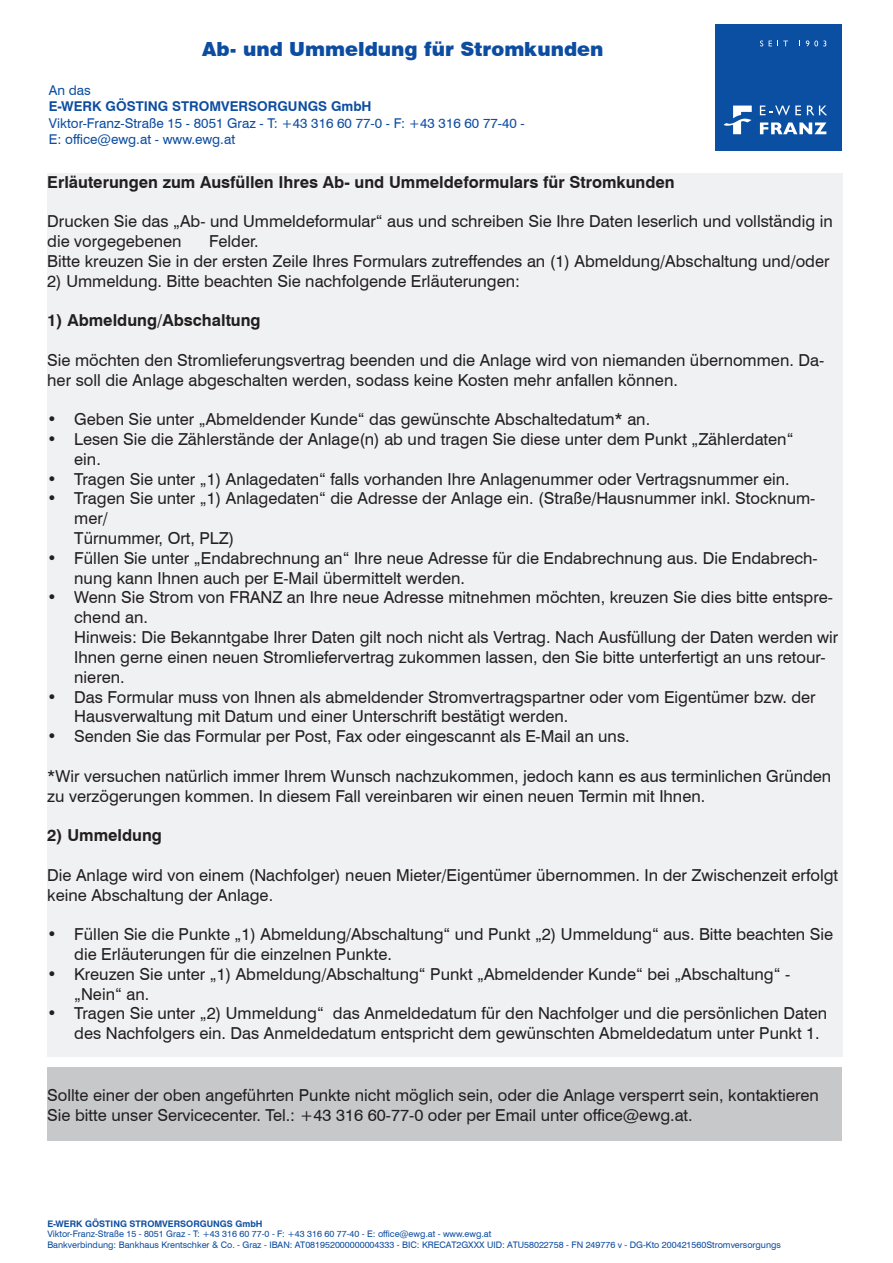
<style>
.page{position:relative;width:893px;height:1263px;background:#fff}
.page>*{position:absolute;margin:0;border:0;box-sizing:border-box;transform-origin:0 0}
.t1{font:900 19.5px "Swiss 721 BT";color:#0d4da1}
.t2{font:16.5px/19.8px "Swiss 721 BT";color:#231f20}
.t3{font:700 16.5px "Swiss 721 BT";color:#231f20}
.t4{font:13.5px/16.2px "Swiss 721 BT";color:#0d4da1}
.t5{font:700 13.5px "Swiss 721 BT";color:#0d4da1}
.t6{font:9px/10.8px "Swiss 721 BT";color:#0d4da1}
.t7{font:700 9px "Swiss 721 BT";color:#0d4da1}
</style>
<div class="page">
<div style="left:715px;top:24px;width:127px;height:127px;background:#0a4fa2"></div>
<svg style="left:723px;top:106px;width:29px;height:28px"></svg>
<svg style="left:760px;top:41px;width:3px;height:5px"></svg>
<svg style="left:769px;top:41px;width:19px;height:5px"></svg>
<svg style="left:806px;top:41px;width:20px;height:5px"></svg>
<svg style="left:760px;top:106px;width:41px;height:9px"></svg>
<svg style="left:807px;top:106px;width:20px;height:9px"></svg>
<svg style="left:760px;top:123px;width:66px;height:11px"></svg>
<div style="left:47px;top:174px;width:795px;height:883px;background:#f0f1f2"></div>
<div style="left:47px;top:1067px;width:795px;height:74px;background:#c7c8ca"></div>
<p class="t1" style="left:202px;top:37px;width:403px">Ab- und Ummeldung für Stromkunden</p>
<p class="t4" style="left:49px;top:82px;width:44px">An das</p>
<p class="t5" style="left:49px;top:98px;width:324px">E-WERK GÖSTING STROMVERSORGUNGS GmbH</p>
<p class="t4" style="left:49px;top:115px;width:477px">Viktor-Franz-Straße 15 - 8051 Graz - T: +43 316 60 77-0 - F: +43 316 60 77-40 -<br>E: office@ewg.at - www.ewg.at</p>
<p class="t3" style="left:47px;top:172px;width:629px">Erläuterungen zum Ausfüllen Ihres Ab- und Ummeldeformulars für Stromkunden</p>
<p class="t2" style="left:47px;top:211px;width:787px">Drucken Sie das „Ab- und Ummeldeformular“ aus und schreiben Sie Ihre Daten leserlich und vollständig in die vorgegebenen</p>
<p class="t2" style="left:47px;top:231px;width:784px;text-indent:162px">Felder.<br>Bitte kreuzen Sie in der ersten Zeile Ihres Formulars zutreffendes an (1) Abmeldung/Abschaltung und/oder</p>
<p class="t2" style="left:47px;top:271px;width:474px">2) Ummeldung. Bitte beachten Sie nachfolgende Erläuterungen:</p>
<p class="t3" style="left:47px;top:310px;width:215px">1) Abmeldung/Abschaltung</p>
<p class="t2" style="left:47px;top:350px;width:778px">Sie möchten den Stromlieferungsvertrag beenden und die Anlage wird von niemanden übernommen. Da&shy;her soll die Anlage abgeschalten werden, sodass keine Kosten mehr anfallen können.</p>
<p class="t2" style="left:47px;top:409px;width:604px">• Geben Sie unter „Abmeldender Kunde“ das gewünschte Abschaltedatum* an.</p>
<p class="t2" style="left:74px;top:429px;width:721px;text-indent:-27px">• Lesen Sie die Zählerstände der Anlage(n) ab und tragen Sie diese unter dem Punkt „Zählerdaten“ ein.</p>
<p class="t2" style="left:47px;top:469px;width:744px">• Tragen Sie unter „1) Anlagedaten“ falls vorhanden Ihre Anlagenummer oder Vertragsnummer ein.</p>
<p class="t2" style="left:74px;top:489px;width:743px;text-indent:-27px">• Tragen Sie unter „1) Anlagedaten“ die Adresse der Anlage ein. (Straße/Hausnummer inkl. Stocknum&shy;mer/<br>Türnummer, Ort, PLZ)</p>
<p class="t2" style="left:74px;top:548px;width:745px;text-indent:-27px">• Füllen Sie unter „Endabrechnung an“ Ihre neue Adresse für die Endabrechnung aus. Die Endabrech&shy;nung kann Ihnen auch per E-Mail übermittelt werden.</p>
<p class="t2" style="left:74px;top:588px;width:766px;text-indent:-27px">• Wenn Sie Strom von FRANZ an Ihre neue Adresse mitnehmen möchten, kreuzen Sie dies bitte entspre&shy;chend an.<br>Hinweis: Die Bekanntgabe Ihrer Daten gilt noch nicht als Vertrag. Nach Ausfüllung der Daten werden wir Ihnen gerne einen neuen Stromliefervertrag zukommen lassen, den Sie bitte unterfertigt an uns retour&shy;nieren.</p>
<p class="t2" style="left:74px;top:687px;width:743px;text-indent:-27px">• Das Formular muss von Ihnen als abmeldender Stromvertragspartner oder vom Eigentümer bzw. der<br>Hausverwaltung mit Datum und einer Unterschrift bestätigt werden.</p>
<p class="t2" style="left:47px;top:726px;width:584px">• Senden Sie das Formular per Post, Fax oder eingescannt als E-Mail an uns.</p>
<p class="t2" style="left:47px;top:766px;width:785px">*Wir versuchen natürlich immer Ihrem Wunsch nachzukommen, jedoch kann es aus terminlichen Gründen zu verzögerungen kommen. In diesem Fall vereinbaren wir einen neuen Termin mit Ihnen.</p>
<p class="t3" style="left:47px;top:825px;width:116px">2) Ummeldung</p>
<p class="t2" style="left:47px;top:865px;width:792px">Die Anlage wird von einem (Nachfolger) neuen Mieter/Eigentümer übernommen. In der Zwischenzeit erfolgt keine Abschaltung der Anlage.</p>
<p class="t2" style="left:74px;top:924px;width:760px;text-indent:-27px">• Füllen Sie die Punkte „1) Abmeldung/Abschaltung“ und Punkt „2) Ummeldung“ aus. Bitte beachten Sie die Erläuterungen für die einzelnen Punkte.</p>
<p class="t2" style="left:74px;top:964px;width:717px;text-indent:-27px">• Kreuzen Sie unter „1) Abmeldung/Abschaltung“ Punkt „Abmeldender Kunde“ bei „Abschaltung“ - „Nein“ an.</p>
<p class="t2" style="left:74px;top:1003px;width:754px;text-indent:-27px">• Tragen Sie unter „2) Ummeldung“ das Anmeldedatum für den Nachfolger und die persönlichen Daten des Nachfolgers ein. Das Anmeldedatum entspricht dem gewünschten Abmeldedatum unter Punkt 1.</p>
<p class="t2" style="left:47px;top:1085px;width:773px">Sollte einer der oben angeführten Punkte nicht möglich sein, oder die Anlage versperrt sein, kontaktieren<br>Sie bitte unser Servicecenter. Tel.: +43 316 60-77-0 oder per Email unter office@ewg.at.</p>
<p class="t7" style="left:47px;top:1218px;width:217px">E-WERK GÖSTING STROMVERSORGUNGS GmbH</p>
<p class="t6" style="left:47px;top:1229px;width:735px">Viktor-Franz-Straße 15 - 8051 Graz - T: +43 316 60 77-0 - F: +43 316 60 77-40 - E: office@ewg.at - www.ewg.at<br>Bankverbindung: Bankhaus Krentschker &amp; Co. - Graz - IBAN: AT081952000000004333 - BIC: KRECAT2GXXX UID: ATU58022758 - FN 249776 v - DG-Kto 200421560Stromversorgungs</p>
</div>
